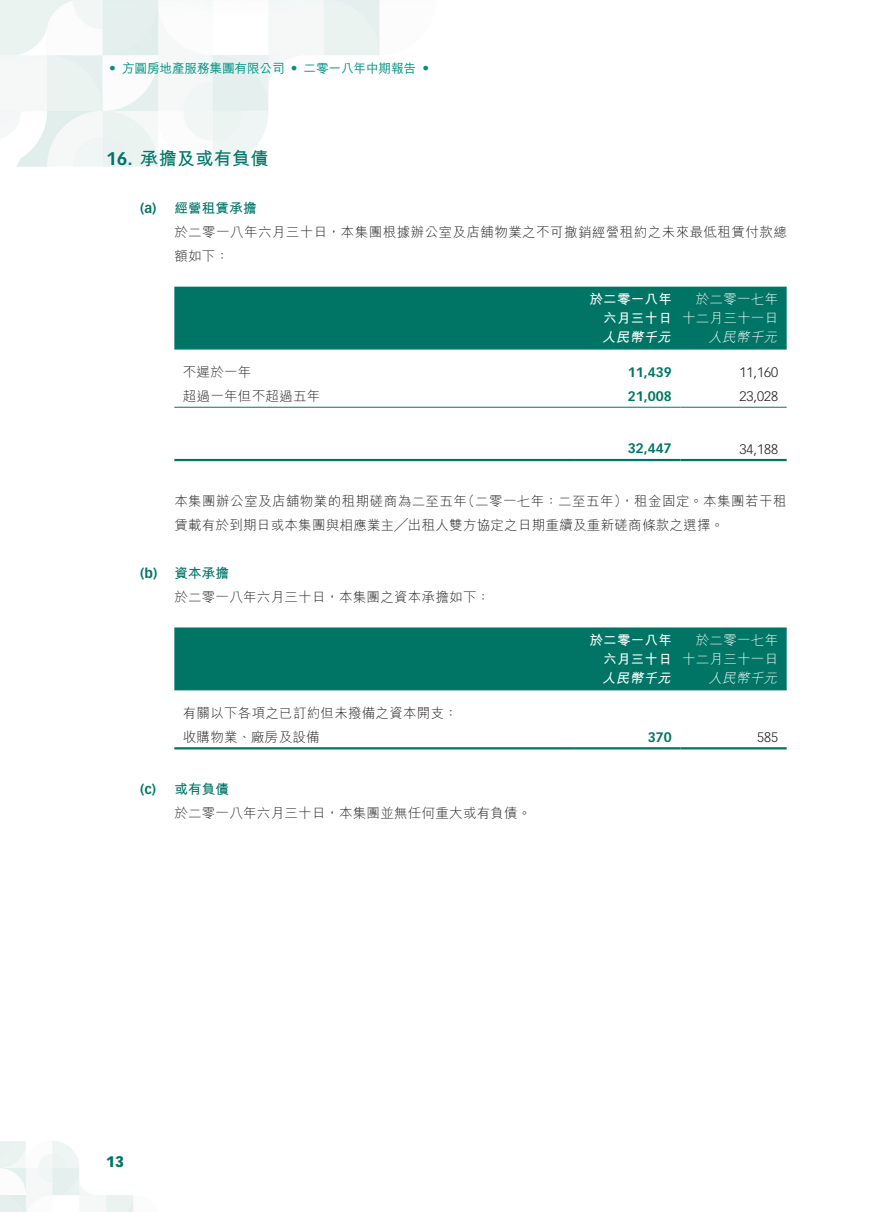
<style>
.page{position:relative;width:893px;height:1212px;background:#fff}
.page>*{position:absolute;margin:0;border:0;box-sizing:border-box;transform-origin:0 0}
.t1{font:700 18px "M Hei HK";letter-spacing:.02em;color:#007566}
.t2{font:900 15px "Vectora LT Std";color:#007566}
.t3{font:300 13.5px/24px "M Hei HK";letter-spacing:.02em;color:#231f20}
.t4{font:300 13.5px/19.2px "M Hei HK";letter-spacing:.02em;color:#fff;text-align:right}
.t5{font:700 13.5px/19.2px "M Hei HK";letter-spacing:.02em;color:#fff;text-align:right}
.t6{font:700 13.5px "Vectora LT Std";color:#007566}
.t7{font:300 13.5px "Vectora LT Std";color:#231f20}
.t8{font:italic 700 13.5px "M Hei HK";color:#fff}
.t9{font:italic 300 13.5px "M Hei HK";color:#fff}
.t10{font:500 12.75px "M Hei HK";letter-spacing:-.02em;color:#009082}
.s1{font-family:"Vectora LT Std"}
.s2{font-family:"Vectora LT Std";font-weight:700;color:#007566}
.s3{font-weight:700;color:#007566}
</style>
<div class="page">
<img style="left:0;top:0;width:380px;height:167px">
<img style="left:0;top:1141px;width:133px;height:71px">
<div style="left:174px;top:287px;width:613px;height:63px;background:#007566"></div>
<hr style="left:174px;top:407px;width:400px;height:1px;background:#007566">
<hr style="left:574px;top:407px;width:106px;height:1px;background:#007566">
<hr style="left:680px;top:407px;width:107px;height:1px;background:#007566">
<hr style="left:174px;top:459px;width:400px;height:2px;background:#007566">
<hr style="left:574px;top:459px;width:106px;height:2px;background:#007566">
<hr style="left:680px;top:459px;width:107px;height:2px;background:#007566">
<div style="left:174px;top:627px;width:613px;height:63px;background:#007566"></div>
<hr style="left:174px;top:747px;width:400px;height:2px;background:#007566">
<hr style="left:574px;top:747px;width:106px;height:2px;background:#007566">
<hr style="left:680px;top:747px;width:107px;height:2px;background:#007566">
<p class="t10" style="left:106px;top:59px;width:327px">• 方圓房地產服務集團有限公司 • 二零一八年中期報告 •</p>
<h1 class="t1" style="left:106px;top:145px;width:164px"><span class="s1">16.</span> 承擔及或有負債</h1>
<p class="t3" style="left:174px;top:196px;width:614px;text-indent:-34px"><span class="s2">(a)</span> <span class="s3">經營租賃承擔<br></span>於二零一八年六月三十日，本集團根據辦公室及店舖物業之不可撤銷經營租約之未來最低租賃付款總額如下：</p>
<p class="t5" style="left:589px;top:288px;width:84px">於二零一八年六月三十日</p>
<p class="t4" style="left:682px;top:289px;width:98px">於二零一七年十二月三十一日</p>
<p class="t8" style="left:602px;top:327px;width:74px">人民幣千元</p>
<p class="t9" style="left:708px;top:330px;width:73px">人民幣千元</p>
<p class="t3" style="left:183px;top:360px;width:70px">不遲於一年</p>
<p class="t6" style="left:628px;top:364px;width:45px">11,439</p>
<p class="t7" style="left:740px;top:365px;width:40px">11,160</p>
<p class="t3" style="left:183px;top:384px;width:139px">超過一年但不超過五年</p>
<p class="t6" style="left:628px;top:388px;width:45px">21,008</p>
<p class="t7" style="left:740px;top:389px;width:40px">23,028</p>
<p class="t6" style="left:628px;top:440px;width:45px">32,447</p>
<p class="t7" style="left:740px;top:441px;width:40px">34,188</p>
<p class="t3" style="left:174px;top:489px;width:614px">本集團辦公室及店舖物業的租期磋商為二至五年（二零一七年：二至五年），租金固定。本集團若干租賃載有於到期日或本集團與相應業主╱出租人雙方協定之日期重續及重新磋商條款之選擇。</p>
<p class="t3" style="left:174px;top:561px;width:317px;text-indent:-34px"><span class="s2">(b)</span> <span class="s3">資本承擔<br></span>於二零一八年六月三十日，本集團之資本承擔如下：</p>
<p class="t5" style="left:589px;top:629px;width:84px">於二零一八年六月三十日</p>
<p class="t4" style="left:682px;top:630px;width:98px">於二零一七年十二月三十一日</p>
<p class="t8" style="left:602px;top:668px;width:74px">人民幣千元</p>
<p class="t9" style="left:708px;top:671px;width:73px">人民幣千元</p>
<p class="t3" style="left:183px;top:701px;width:276px">有關以下各項之已訂約但未撥備之資本開支：收購物業、廠房及設備</p>
<p class="t6" style="left:648px;top:729px;width:25px">370</p>
<p class="t7" style="left:757px;top:730px;width:23px">585</p>
<p class="t3" style="left:174px;top:777px;width:358px;text-indent:-34px"><span class="s2">(c)</span> <span class="s3">或有負債<br></span>於二零一八年六月三十日，本集團並無任何重大或有負債。</p>
<p class="t2" style="left:106px;top:1152px;width:19px">13</p>
</div>
